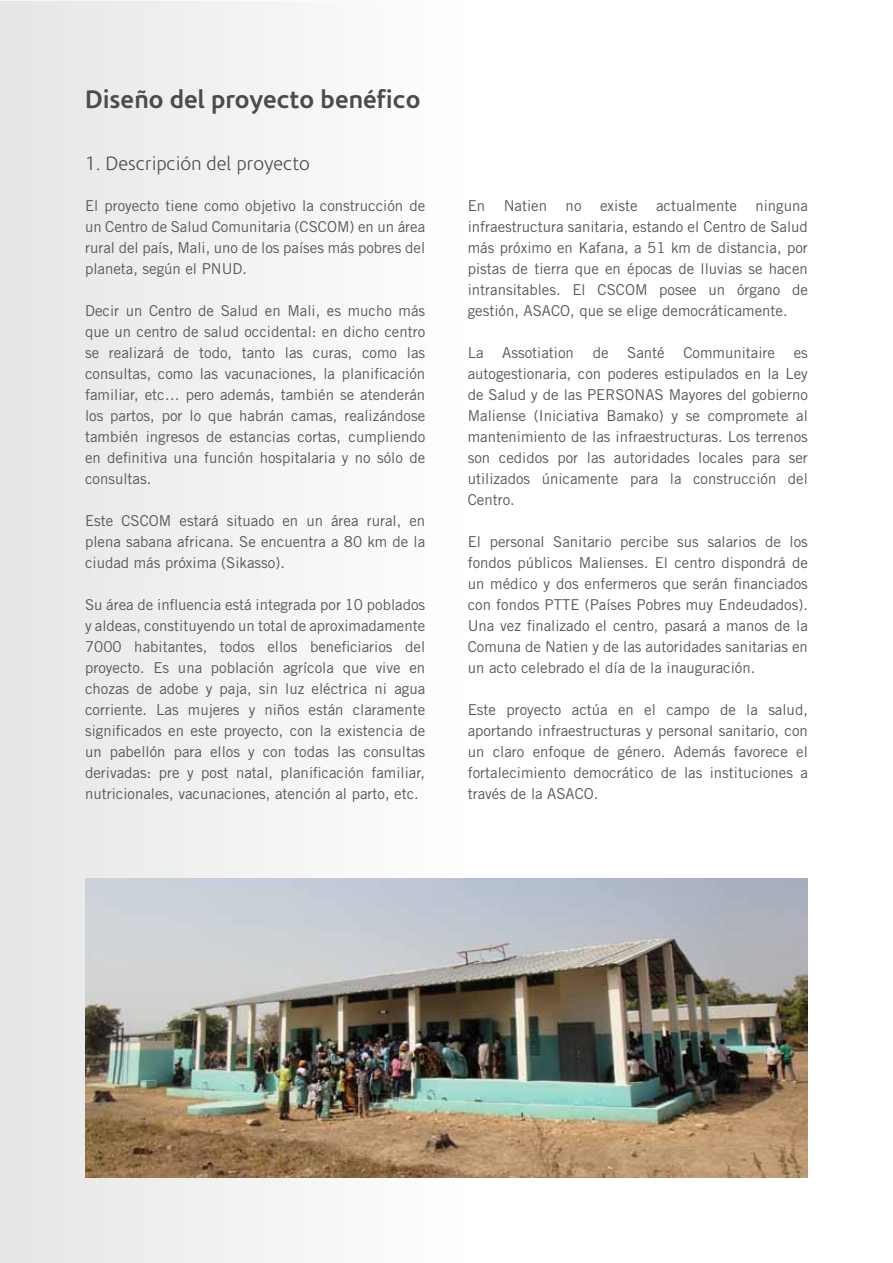
<style>
.page{position:relative;width:893px;height:1263px;background:#fff}
.page>*{position:absolute;margin:0;border:0;box-sizing:border-box;transform-origin:0 0}
.t1{font:700 25.5px "Corisande";color:#4b4b4d}
.t2{font:300 19.5px "Corisande";color:#4b4b4d}
.t3{font:15px/21px "Trade Gothic LT Std";color:#58585a;text-align:justify}
</style>
<div class="page">
<div style="left:0;top:1px;width:468px;height:1262px;background:#f1f1f2"></div>
<img style="left:85px;top:878px;width:723px;height:300px">
<h1 class="t1" style="left:85px;top:85px;width:337px">Diseño del proyecto benéfico</h1>
<h2 class="t2" style="left:85px;top:153px;width:226px">1. Descripción del proyecto</h2>
<p class="t3" style="left:85px;top:195px;width:342px">El proyecto tiene como objetivo la construcción de un Centro de Salud Comunitaria (CSCOM) en un área rural del país, Mali, uno de los países más pobres del planeta, según el PNUD.</p>
<p class="t3" style="left:85px;top:300px;width:342px">Decir un Centro de Salud en Mali, es mucho más que un centro de salud occidental: en dicho centro se realizará de todo, tanto las curas, como las consultas, como las vacunaciones, la planificación familiar, etc… pero además, también se atenderán los partos, por lo que habrán camas, realizándose también ingresos de estancias cortas, cumpliendo en definitiva una función hospitalaria y no sólo de consultas.</p>
<p class="t3" style="left:85px;top:510px;width:342px">Este CSCOM estará situado en un área rural, en plena sabana africana. Se encuentra a 80 km de la ciudad más próxima (Sikasso).</p>
<p class="t3" style="left:85px;top:594px;width:342px">Su área de influencia está integrada por 10 poblados y aldeas, constituyendo un total de aproximadamente 7000 habitantes, todos ellos beneficiarios del proyecto. Es una población agrícola que vive en chozas de adobe y paja, sin luz eléctrica ni agua corriente. Las mujeres y niños están claramente significados en este proyecto, con la existencia de un pabellón para ellos y con todas las consultas derivadas: pre y post natal, planificación familiar, nutricionales, vacunaciones, atención al parto, etc.</p>
<p class="t3" style="left:468px;top:195px;width:342px">En Natien no existe actualmente ninguna infraestructura sanitaria, estando el Centro de Salud más próximo en Kafana, a 51 km de distancia, por pistas de tierra que en épocas de lluvias se hacen intransitables. El CSCOM posee un órgano de gestión, ASACO, que se elige democráticamente.</p>
<p class="t3" style="left:468px;top:342px;width:342px">La Assotiation de Santé Communitaire es autogestionaria, con poderes estipulados en la Ley de Salud y de las PERSONAS Mayores del gobierno Maliense (Iniciativa Bamako) y se compromete al mantenimiento de las infraestructuras. Los terrenos son cedidos por las autoridades locales para ser utilizados únicamente para la construcción del Centro.</p>
<p class="t3" style="left:468px;top:531px;width:342px">El personal Sanitario percibe sus salarios de los fondos públicos Malienses. El centro dispondrá de un médico y dos enfermeros que serán financiados con fondos PTTE (Países Pobres muy Endeudados).<br>Una vez finalizado el centro, pasará a manos de la Comuna de Natien y de las autoridades sanitarias en un acto celebrado el día de la inauguración.</p>
<p class="t3" style="left:468px;top:699px;width:342px">Este proyecto actúa en el campo de la salud, aportando infraestructuras y personal sanitario, con un claro enfoque de género. Además favorece el fortalecimiento democrático de las instituciones a través de la ASACO.</p>
</div>
